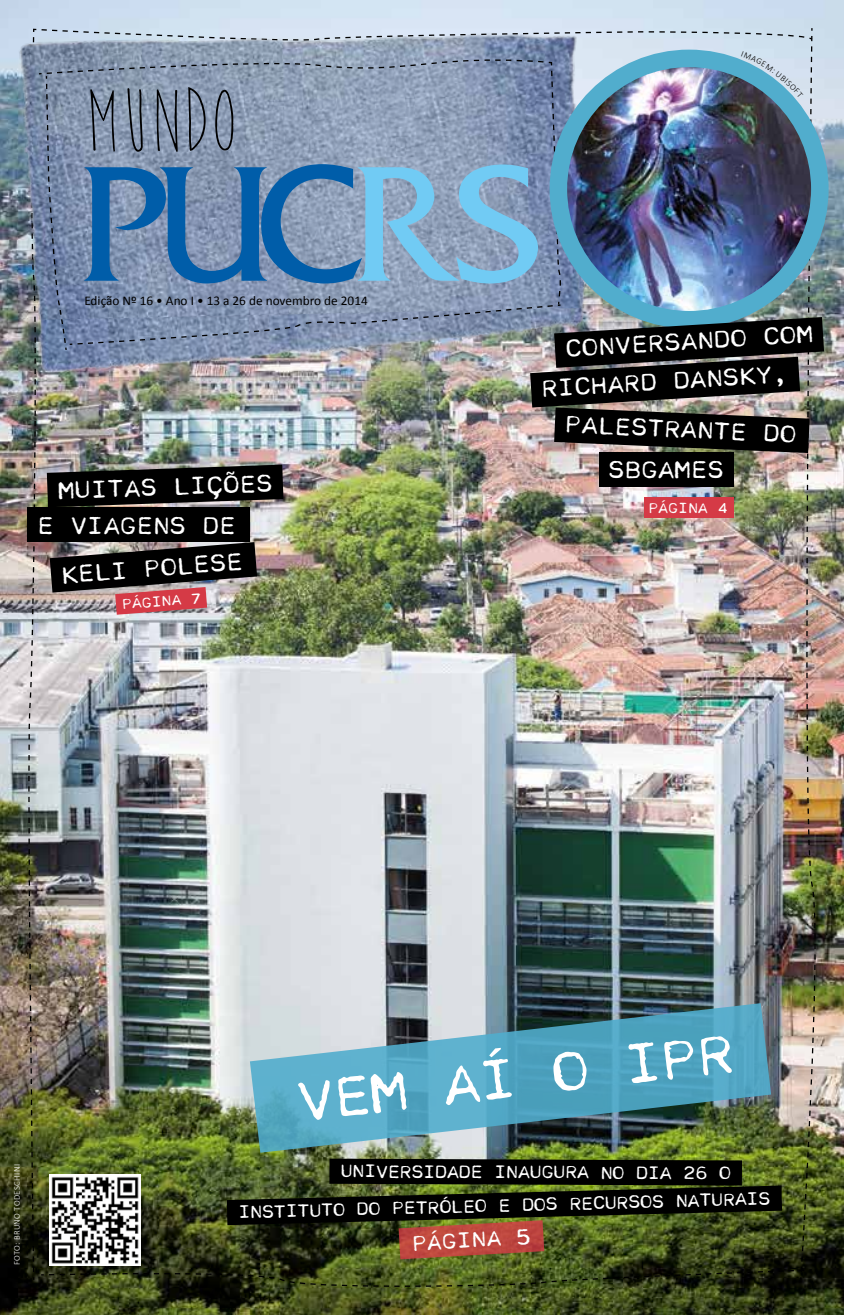
<style>
.page{position:relative;width:844px;height:1315px;background:#fff}
.page>*{position:absolute;margin:0;border:0;box-sizing:border-box;transform-origin:0 0}
.t1{font:92.4px "Moon Flower";color:#000}
.t2{font:54.07px "Cella";color:#fff}
.t3{font:23.62px/38.3px "Cella";color:#fff}
.t4{font:21.18px "Cella";color:#fff}
.t5{font:17.5px "Cella";letter-spacing:-.03em;color:#fff}
.t6{font:14.17px "Cella";color:#fff}
.t7{font:13.3px "Calibri";color:#000}
.t8{font:300 8.75px "Calibri";letter-spacing:.04em;color:#fff}
</style>
<div class="page">
<img style="left:0;top:0;width:843px;height:1315px">
<img style="left:1px;top:13px;width:597px;height:307px">
<img style="left:27px;top:27px;width:796px;height:1261px">
<h1 class="t1" style="left:85px;top:74px;width:155px">MUNDO</h1>
<p class="t7" style="left:84px;top:292px;width:285px">Edição Nº 16 • Ano I • 13 a 26 de novembro de 2014</p>
<p class="t3" style="left:57px;top:471px;width:216px;rotate:-2deg">MUITAS LIÇÕES</p>
<p class="t3" style="left:37px;top:507px;width:200px">E VIAGENS DE</p>
<p class="t3" style="left:60px;top:556px;width:183px;rotate:-4deg">KELI POLESE</p>
<p class="t6" style="left:121px;top:595px;width:81px;rotate:-4deg">PÁGINA 7</p>
<p class="t3" style="left:538px;top:330px;width:275px;text-indent:26px;rotate:-3deg">CONVERSANDO COM<br>RICHARD DANSKY,</p>
<p class="t3" style="left:565px;top:406px;width:233px;rotate:2deg">PALESTRANTE DO</p>
<p class="t3" style="left:608px;top:451px;width:117px">SBGAMES</p>
<p class="t6" style="left:648px;top:500px;width:81px">PÁGINA 4</p>
<p class="t8" style="left:12px;top:1265px;width:102px;rotate:-90deg">FOTO: BRUNO TODESCHINI</p>
<h2 class="t2" style="left:293px;top:1073px;width:441px;rotate:-7deg">VEM AÍ O IPR</h2>
<p class="t5" style="left:340px;top:1161px;width:392px">UNIVERSIDADE INAUGURA NO DIA 26 O</p>
<p class="t5" style="left:238px;top:1204px;width:533px;rotate:-2deg">INSTITUTO DO PETRÓLEO E DOS RECURSOS NATURAIS</p>
<p class="t4" style="left:411px;top:1230px;width:120px;rotate:-3deg">PÁGINA 5</p>
</div>
